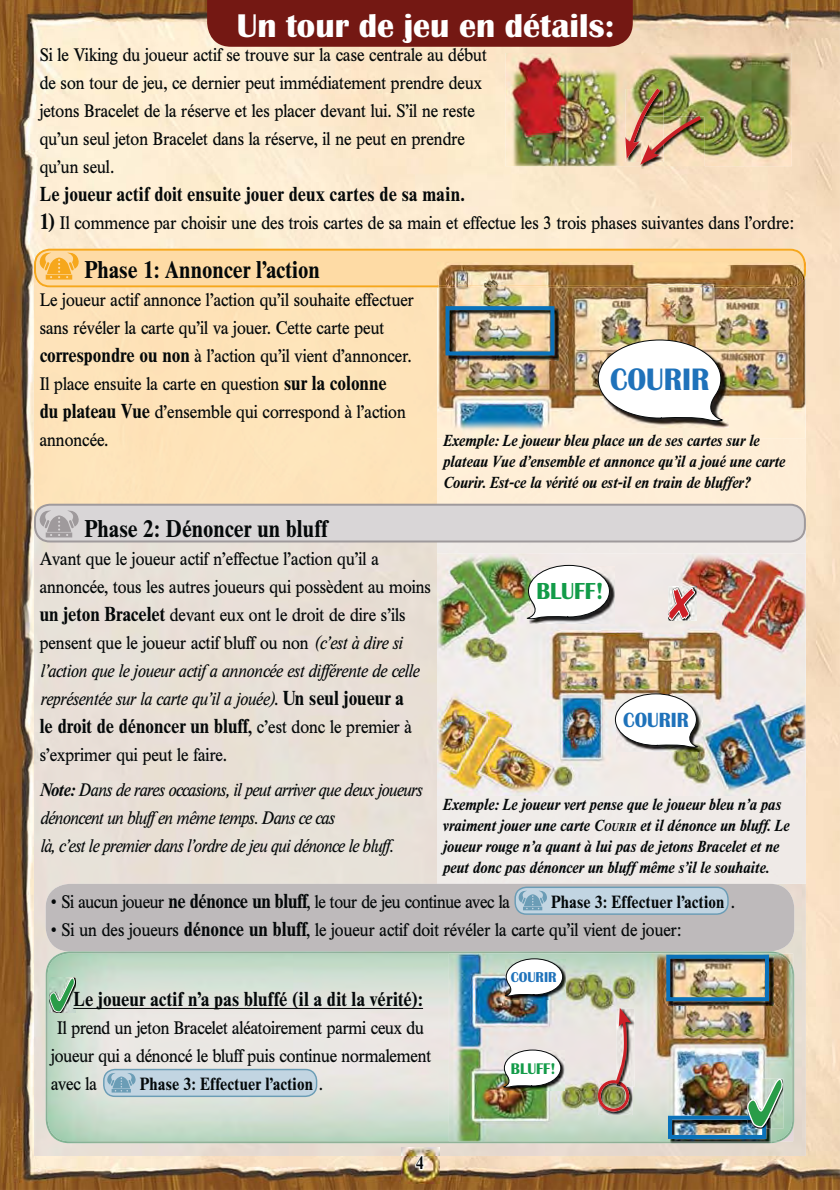
<style>
.page{position:relative;width:840px;height:1190px;background:#fff}
.page>*{position:absolute;margin:0;border:0;box-sizing:border-box;transform-origin:0 0}
.t1{font:700 34px "Britannic T";color:#fff}
.t2{font:700 32.2px "Britannic T";color:#1f72ba;scale:.9 1}
.t3{font:700 24px "Times BQ";color:#040809;scale:.9 1}
.t4{font:700 24px "Britannic T";color:#129b48;scale:.9 1}
.t5{font:700 21.2px "Britannic T";color:#1f72ba;scale:.9 1}
.t6{font:700 20px "Times BQ";letter-spacing:.005em;color:#040809;scale:.9 1}
.t7{font:18px/28px "Times BQ";color:#040809;scale:.9 1}
.t8{font:italic 18px/35px "Times BQ";letter-spacing:-.02em;color:#040809;scale:.9 1}
.t9{font:18px "Times BQ";letter-spacing:-.02em;color:#040809;scale:.9 1}
.t10{font:700 18px "Times BQ";color:#040809;scale:.9 1}
.t11{font:700 17.4px "Times BQ";letter-spacing:.015em;color:#040809;scale:.9 1}
.t12{font:italic 700 16px/21px "Times BQ";color:#040809;scale:.9 1}
.t13{font:700 16px "Britannic T";color:#129b48;scale:.9 1}
.t14{font:700 14.8px "Britannic T";color:#1f72ba;scale:.9 1}
.s1{font-weight:700;font-size:22px}
.s2{font-weight:700;font-size:20px}
.s3{font-style:italic}
.s4{font-weight:400}
.s5{font-weight:400;font-size:18px}
.s6{font-style:normal}
.s7{font-weight:700}
.s8{font-style:inherit}
.s9{font-size:11.2px}
</style>
<div class="page">
<img style="left:0;top:0;width:839px;height:1190px">
<div style="left:207px;top:0;width:425px;height:47px;background:#741813"></div>
<div style="left:34px;top:532px;width:771px;height:624px;background:#e8dfd7"></div>
<img style="left:805px;top:268px;width:1px;height:255px">
<img style="left:436px;top:438px;width:369px;height:446px">
<div style="left:35px;top:505px;width:769px;height:37px;background:#d9d6d7;border-radius:15px"></div>
<div style="left:34px;top:504px;width:771px;height:39px;border:2px solid #9f9a9c;border-radius:15px"></div>
<div style="left:46px;top:884px;width:747px;height:67px;background:#bebabb;border-radius:24px"></div>
<img style="left:46px;top:951px;width:747px;height:192px">
<img style="left:791px;top:953px;width:1px;height:188px">
<img style="left:448px;top:953px;width:343px;height:188px">
<img style="left:770px;top:975px;width:21px;height:166px">
<img style="left:505px;top:53px;width:286px;height:113px">
<img style="left:436px;top:287px;width:369px;height:151px">
<img style="left:447px;top:308px;width:111px;height:52px">
<div style="left:445px;top:306px;width:109px;height:49px;border:4px solid #0a72ba"></div>
<img style="left:668px;top:957px;width:105px;height:49px">
<div style="left:666px;top:955px;width:102px;height:46px;border:4px solid #0a72ba"></div>
<img style="left:669px;top:1143px;width:101px;height:1px">
<img style="left:669px;top:1142px;width:101px;height:1px">
<img style="left:436px;top:553px;width:369px;height:243px">
<svg style="left:667px;top:587px;width:28px;height:34px"></svg>
<img style="left:667px;top:1077px;width:115px;height:65px">
<svg style="left:48px;top:977px;width:27px;height:36px"></svg>
<img style="left:598px;top:1087px;width:34px;height:28px">
<img style="left:631px;top:1009px;width:3px;height:78px">
<img style="left:597px;top:1008px;width:34px;height:104px">
<img style="left:640px;top:165px;width:63px;height:4px">
<img style="left:625px;top:88px;width:78px;height:77px">
<svg style="left:34px;top:249px;width:771px;height:38px;background:#e9c285"></svg>
<hr style="left:46px;top:533px;width:26px;height:4px;background:#9f9a9c">
<svg style="left:38px;top:510px;width:41px;height:26px"></svg>
<hr style="left:73px;top:1008px;width:350px;height:1px;background:#040809">
<div style="left:104px;top:1070px;width:212px;height:26px;background:#c2d5e2;border-radius:11px"></div>
<div style="left:103px;top:1069px;width:214px;height:28px;border:1px solid #6b9db6;border-radius:11px"></div>
<hr style="left:111px;top:1089px;width:20px;height:4px;background:#91b6c9">
<svg style="left:106px;top:1072px;width:30px;height:20px"></svg>
<div style="left:515px;top:887px;width:212px;height:27px;background:#c2d5e2;border-radius:11px"></div>
<div style="left:514px;top:887px;width:214px;height:28px;border:1px solid #6b9db6;border-radius:11px"></div>
<hr style="left:522px;top:907px;width:20px;height:3px;background:#6b9db6">
<svg style="left:517px;top:890px;width:30px;height:19px"></svg>
<img style="left:600px;top:342px;width:128px;height:85px">
<svg style="left:597px;top:339px;width:125px;height:84px"></svg>
<img style="left:505px;top:959px;width:60px;height:40px">
<svg style="left:505px;top:959px;width:57px;height:38px"></svg>
<img style="left:615px;top:695px;width:86px;height:57px">
<svg style="left:614px;top:693px;width:83px;height:56px"></svg>
<img style="left:503px;top:1051px;width:60px;height:40px">
<svg style="left:503px;top:1050px;width:58px;height:38px"></svg>
<img style="left:528px;top:566px;width:85px;height:57px">
<svg style="left:527px;top:565px;width:82px;height:55px"></svg>
<img style="left:401px;top:1148px;width:38px;height:35px">
<svg style="left:414px;top:1152px;width:11px;height:19px"></svg>
<h1 class="t1" style="left:236px;top:12px;width:379px">Un tour de jeu en détails:</h1>
<p class="t7" style="left:40px;top:43px;width:498px">Si le Viking du joueur actif se trouve sur la case centrale au début de son tour de jeu, ce dernier peut immédiatement prendre deux jetons Bracelet de la réserve et les placer devant lui. S’il ne reste qu’un seul jeton Bracelet dans la réserve, il ne peut en prendre qu’un seul.</p>
<p class="t6" style="left:40px;top:187px;width:473px">Le joueur actif doit ensuite jouer deux cartes de sa main.</p>
<p class="t7" style="left:40px;top:211px;width:838px"><span class="s1">1)</span> Il commence par choisir une des trois cartes de sa main et effectue les 3 trois phases suivantes dans l’ordre:</p>
<h3 class="t3" style="left:84px;top:261px;width:262px">Phase 1: Annoncer l’action</h3>
<p class="t7" style="left:40px;top:288px;width:417px">Le joueur actif annonce l’action qu’il souhaite effectuer sans révéler la carte qu’il va jouer. Cette carte peut <span class="s2">correspondre ou non</span> à l’action qu’il vient d’annoncer.<br>Il place ensuite la carte en question <span class="s2">sur la colonne<br>du plateau Vue</span> d’ensemble qui correspond à l’action annoncée.</p>
<h2 class="t2" style="left:609px;top:367px;width:112px">COURIR</h2>
<p class="t12" style="left:442px;top:431px;width:381px">Exemple: Le joueur bleu place un de ses cartes sur le plateau Vue d’ensemble et annonce qu’il a joué une carte<br>Courir. Est-ce la vérité ou est-il en train de bluffer?</p>
<h3 class="t3" style="left:84px;top:520px;width:271px">Phase 2: Dénoncer un bluff</h3>
<p class="t7" style="left:40px;top:547px;width:436px">Avant que le joueur actif n’effectue l’action qu’il a annoncée, tous les autres joueurs qui possèdent au moins <span class="s2">un jeton Bracelet</span> devant eux ont le droit de dire s’ils pensent que le joueur actif bluff ou non <span class="s3">(c’est à dire si l’action que le joueur actif a annoncée est différente de celle représentée sur la carte qu’il a jouée)</span>. <span class="s2">Un seul joueur a</span></p>
<p class="t6" style="left:40px;top:719px;width:415px">le droit de dénoncer un bluff<span class="s4">,</span> <span class="s5">c’est donc le premier à</span></p>
<p class="t8" style="left:40px;top:739px;width:425px"><span class="s6">s’exprimer qui peut le faire.<br></span><span class="s7">Note:</span> Dans de rares occasions, il peut arriver que deux joueurs</p>
<p class="t8" style="left:40px;top:806px;width:393px;line-height:28px">dénoncent un bluff en même temps. Dans ce cas<br>là, c’est le premier dans l’ordre de jeu qui dénonce le bluff.</p>
<h3 class="t4" style="left:536px;top:581px;width:76px">BLUFF!</h3>
<p class="t5" style="left:623px;top:712px;width:74px">COURIR</p>
<p class="t12" style="left:442px;top:795px;width:386px">Exemple: Le joueur vert pense que le joueur bleu n’a pas vraiment jouer une carte <span class="s8">C</span><span class="s9">OURIR</span> et il dénonce un bluff. Le joueur rouge n’a quant à lui pas de jetons Bracelet et ne peut donc pas dénoncer un bluff même s’il le souhaite.</p>
<p class="t9" style="left:51px;top:895px;width:511px">• Si aucun joueur <span class="s2">ne dénonce un bluff</span>, le tour de jeu continue avec la</p>
<p class="t11" style="left:551px;top:895px;width:205px">Phase 3: Effectuer l’action <span class="s5">.</span></p>
<p class="t7" style="left:51px;top:918px;width:701px">• Si un des joueurs <span class="s2">dénonce un bluff</span>, le joueur actif doit révéler la carte qu’il vient de jouer:</p>
<p class="t6" style="left:73px;top:992px;width:389px">Le joueur actif n’a pas bluffé (il a dit la vérité):</p>
<p class="t7" style="left:51px;top:1016px;width:423px;text-indent:6px">Il prend un jeton Bracelet aléatoirement parmi ceux du joueur qui a dénoncé le bluff puis continue normalement avec la</p>
<p class="t11" style="left:140px;top:1077px;width:205px">Phase 3: Effectuer l’action <span class="s5">.</span></p>
<p class="t10" style="left:416px;top:1156px;width:10px">4</p>
<p class="t14" style="left:510px;top:971px;width:52px">COURIR</p>
<p class="t13" style="left:510px;top:1062px;width:51px">BLUFF!</p>
</div>
